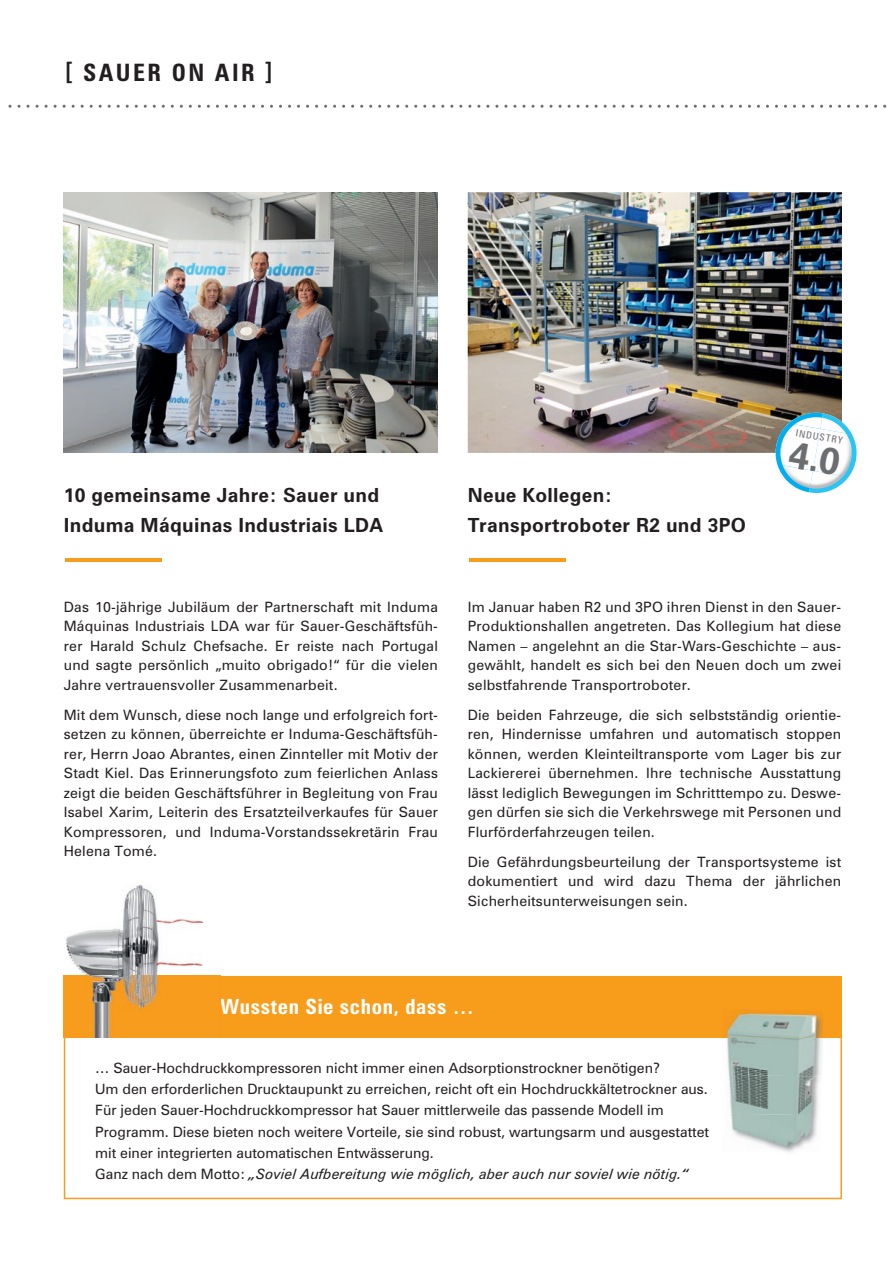
<style>
.page{position:relative;width:893px;height:1263px;background:#fff}
.page>*{position:absolute;margin:0;border:0;box-sizing:border-box;transform-origin:0 0}
.t1{font:700 condensed 24px "Zurich BT";letter-spacing:.1em;color:#231f20}
.t2{font:700 condensed 21px "Zurich BT";letter-spacing:.03em;color:#fff}
.t3{font:700 19.5px/30.2px "Zurich BT";letter-spacing:.015em;color:#231f20}
.t4{font:14.25px/19.5px "Zurich BT";color:#231f20;text-align:justify}
.t5{font:condensed 9.75px "Zurich BT";color:#6c6d70}
.s1{font-style:italic}
</style>
<div class="page">
<svg style="left:9px;top:105px;width:877px;height:3px"></svg>
<hr style="left:65px;top:559px;width:97px;height:3px;background:#f89c1c">
<img style="left:64px;top:192px;width:374px;height:261px">
<svg style="left:64px;top:976px;width:778px;height:223px"></svg>
<div style="left:64px;top:977px;width:778px;height:61px;background:#f89c1c"></div>
<img style="left:63px;top:885px;width:157px;height:153px">
<img style="left:64px;top:976px;width:156px;height:62px">
<img style="left:468px;top:192px;width:374px;height:261px">
<hr style="left:469px;top:559px;width:97px;height:3px;background:#f89c1c">
<img style="left:726px;top:1038px;width:98px;height:117px">
<img style="left:722px;top:1038px;width:4px;height:114px">
<img style="left:726px;top:1013px;width:97px;height:102px">
<img style="left:726px;top:1113px;width:95px;height:39px">
<svg style="left:772px;top:410px;width:85px;height:83px"></svg>
<h1 class="t1" style="left:65px;top:58px;width:209px">[ SAUER ON AIR ]</h1>
<h3 class="t3" style="left:64px;top:479px;width:321px">10 gemeinsame Jahre: Sauer und<br>Induma Máquinas Industriais LDA</h3>
<p class="t4" style="left:64px;top:597px;width:376px">Das 10-jährige Jubiläum der Partnerschaft mit Induma Máquinas Industriais LDA war für Sauer-Geschäftsfüh&shy;rer Harald Schulz Chefsache. Er reiste nach Portugal und sagte persönlich „muito obrigado!“ für die vielen Jahre vertrauensvoller Zusammenarbeit.</p>
<p class="t4" style="left:64px;top:705px;width:376px">Mit dem Wunsch, diese noch lange und erfolgreich fort&shy;setzen zu können, überreichte er Induma-Geschäftsfüh&shy;rer, Herrn Joao Abrantes, einen Zinnteller mit Motiv der Stadt Kiel. Das Erinnerungsfoto zum feierlichen Anlass zeigt die beiden Geschäftsführer in Begleitung von Frau Isabel Xarim, Leiterin des Ersatzteilverkaufes für Sauer Kompressoren, und Induma-Vorstandssekretärin Frau Helena Tomé.</p>
<h3 class="t3" style="left:468px;top:479px;width:280px">Neue Kollegen:<br>Transportroboter R2 und 3PO</h3>
<p class="t5" style="left:797px;top:427px;width:49px;rotate:10deg">INDUSTRY</p>
<p class="t4" style="left:468px;top:597px;width:375px">Im Januar haben R2 und 3PO ihren Dienst in den Sauer-Produktionshallen angetreten. Das Kollegium hat diese Namen – angelehnt an die Star-Wars-Geschichte – aus&shy;gewählt, handelt es sich bei den Neuen doch um zwei selbstfahrende Transportroboter.</p>
<p class="t4" style="left:468px;top:705px;width:375px">Die beiden Fahrzeuge, die sich selbstständig orientie&shy;ren, Hindernisse umfahren und automatisch stoppen können, werden Kleinteiltransporte vom Lager bis zur Lackiererei übernehmen. Ihre technische Ausstattung lässt lediglich Bewegungen im Schritttempo zu. Deswe&shy;gen dürfen sie sich die Verkehrswege mit Personen und Flurförderfahrzeugen teilen.</p>
<p class="t4" style="left:468px;top:852px;width:375px">Die Gefährdungsbeurteilung der Transportsysteme ist dokumentiert und wird dazu Thema der jährlichen Sicher heitsunterweisungen sein.</p>
<h2 class="t2" style="left:220px;top:993px;width:255px">Wussten Sie schon, dass …</h2>
<p class="t4" style="left:95px;top:1058px;width:615px;line-height:21px;text-align:left">… Sauer-Hochdruckkompressoren nicht immer einen Adsorptionstrockner benötigen?<br>Um den erforderlichen Drucktaupunkt zu erreichen, reicht oft ein Hochdruckkältetrockner aus.<br>Für jeden Sauer-Hochdruckkompressor hat Sauer mittlerweile das passende Modell im Programm. Diese bieten noch weitere Vorteile, sie sind robust, wartungsarm und ausgestattet mit einer integrierten automatischen Entwässerung.<br>Ganz nach dem Motto: <span class="s1">„Soviel Aufbereitung wie möglich, aber auch nur soviel wie nötig.“</span></p>
</div>
